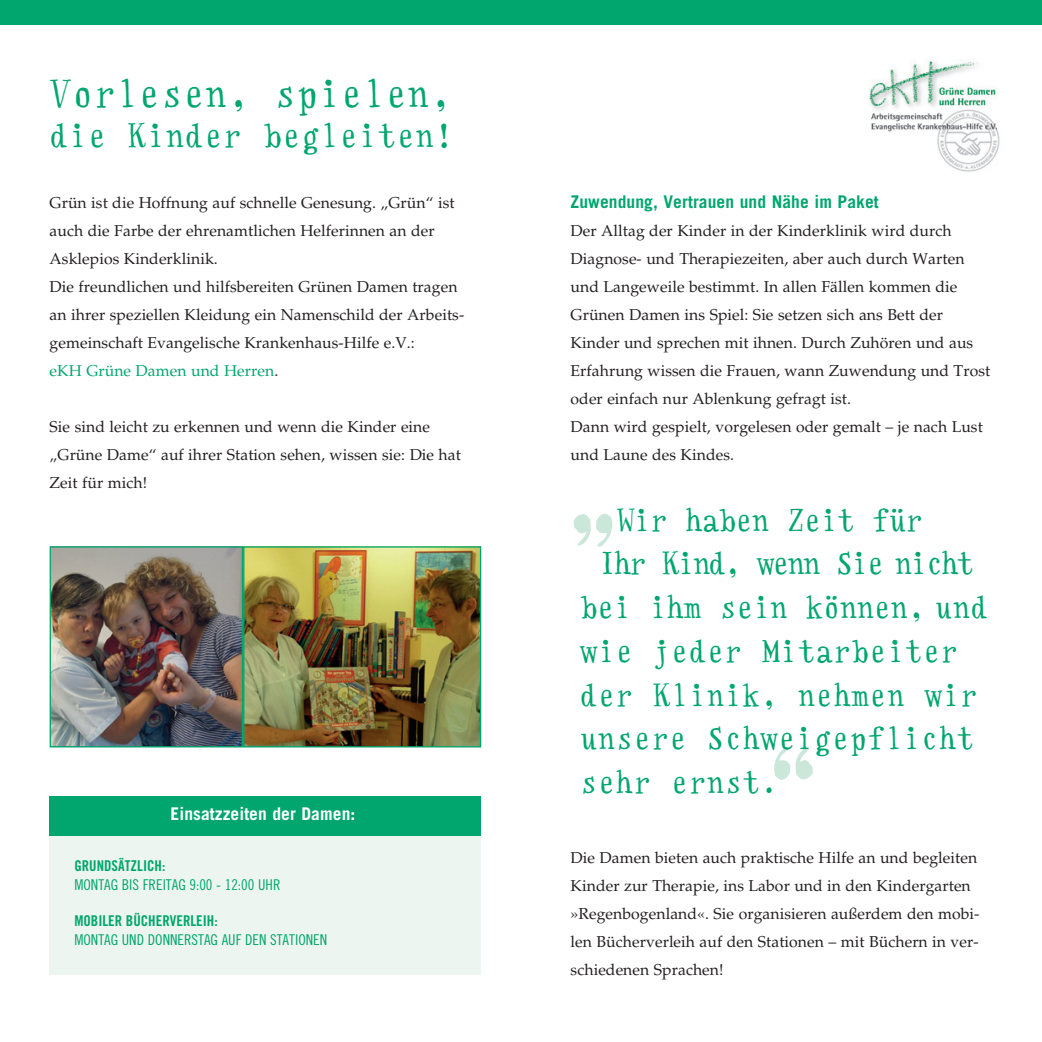
<style>
.page{position:relative;width:1042px;height:1042px;background:#fff}
.page>*{position:absolute;margin:0;border:0;box-sizing:border-box;transform-origin:0 0}
.t1{font:105px "Handwriter";color:#cbe7da}
.t2{font:36.75px "Handwriter";letter-spacing:.005em;color:#00a66e}
.t3{font:31.5px "Handwriter";letter-spacing:.005em;color:#00a66e}
.t4{font:29.75px/43.8px "Handwriter";color:#00a66e}
.t5{font:29.75px "Handwriter";letter-spacing:-.04em;color:#00a66e}
.t6{font:700 17.5px "Trade Gothic";letter-spacing:.005em;color:#00a66e}
.t7{font:700 17.5px "Trade Gothic";letter-spacing:.005em;color:#fff}
.t8{font:15.75px/28px "Palatino LT Std";letter-spacing:.005em;color:#231f20}
.t9{font:15.75px "Palatino LT Std";letter-spacing:.005em;color:#00a66e}
.t10{font:14.88px "Trade Gothic Cond Eighteen";color:#00a66e}
.t11{font:14.88px "Trade Gothic Bold Cond Twenty";color:#00a66e}
.s1{color:#231f20}
</style>
<div class="page">
<div style="left:0;top:0;width:1042px;height:25px;background:#00a66e"></div>
<img style="left:245px;top:548px;width:234px;height:197px">
<div style="left:243px;top:546px;width:238px;height:201px;border:1px solid #00a66e"></div>
<img style="left:52px;top:548px;width:189px;height:197px">
<div style="left:50px;top:546px;width:193px;height:201px;border:1px solid #00a66e"></div>
<div style="left:50px;top:836px;width:431px;height:139px;background:#edf5f1"></div>
<div style="left:50px;top:796px;width:431px;height:40px;background:#00a66e"></div>
<img style="left:869px;top:59px;width:131px;height:113px">
<p class="t2" style="left:50px;top:72px;width:404px">Vorlesen, spielen,</p>
<p class="t3" style="left:50px;top:117px;width:405px">die Kinder begleiten!</p>
<p class="t8" style="left:50px;top:189px;width:406px">Grün ist die Hoffnung auf schnelle Genesung. „Grün“ ist auch die Farbe der ehrenamtlichen Helferinnen an der<br>Asklepios Kinderklinik.</p>
<p class="t8" style="left:50px;top:273px;width:416px">Die freundlichen und hilfsbereiten Grünen Damen tragen an ihrer speziellen Kleidung ein Namenschild der Arbeits&shy;gemeinschaft Evangelische Krankenhaus-Hilfe e.V.:</p>
<p class="t9" style="left:50px;top:361px;width:230px">eKH Grüne Damen und Herren<span class="s1">.</span></p>
<p class="t8" style="left:50px;top:413px;width:413px">Sie sind leicht zu erkennen und wenn die Kinder eine „Grüne Dame“ auf ihrer Station sehen, wissen sie: Die hat<br>Zeit für mich!</p>
<p class="t7" style="left:171px;top:803px;width:186px">Einsatzzeiten der Damen:</p>
<p class="t11" style="left:74px;top:857px;width:92px">GRUNDSÄTZLICH:</p>
<p class="t10" style="left:74px;top:875px;width:207px">MONTAG BIS FREITAG 9:00 - 12:00 UHR</p>
<p class="t11" style="left:74px;top:912px;width:145px">MOBILER BÜCHERVERLEIH:</p>
<p class="t10" style="left:74px;top:930px;width:254px">MONTAG UND DONNERSTAG AUF DEN STATIONEN</p>
<p class="t6" style="left:570px;top:191px;width:310px">Zuwendung, Vertrauen und Nähe im Paket</p>
<p class="t8" style="left:570px;top:217px;width:421px">Der Alltag der Kinder in der Kinderklinik wird durch Diagnose- und Therapiezeiten, aber auch durch Warten und Langeweile bestimmt. In allen Fällen kommen die Grünen Damen ins Spiel: Sie setzen sich ans Bett der Kinder und sprechen mit ihnen. Durch Zuhören und aus Erfahrung wissen die Frauen, wann Zuwendung und Trost oder einfach nur Ablenkung gefragt ist.<br>Dann wird gespielt, vorgelesen oder gemalt – je nach Lust und Laune des Kindes.</p>
<p class="t5" style="left:617px;top:503px;width:308px">Wir haben Zeit für</p>
<p class="t4" style="left:580px;top:542px;width:410px;text-indent:18px">Ihr Kind, wenn Sie nicht bei ihm sein können, und wie jeder Mitarbeiter der Klinik, nehmen wir unsere Schweigepflicht sehr ernst.</p>
<p class="t1" style="left:561px;top:434px;width:64px">„</p>
<p class="t1" style="left:762px;top:728px;width:64px">“</p>
<p class="t8" style="left:570px;top:844px;width:410px">Die Damen bieten auch praktische Hilfe an und begleiten Kinder zur Therapie, ins Labor und in den Kindergarten »Regenbogenland«. Sie organisieren außerdem den mobi&shy;len Bücherverleih auf den Stationen – mit Büchern in ver&shy;schiedenen Sprachen!</p>
</div>
